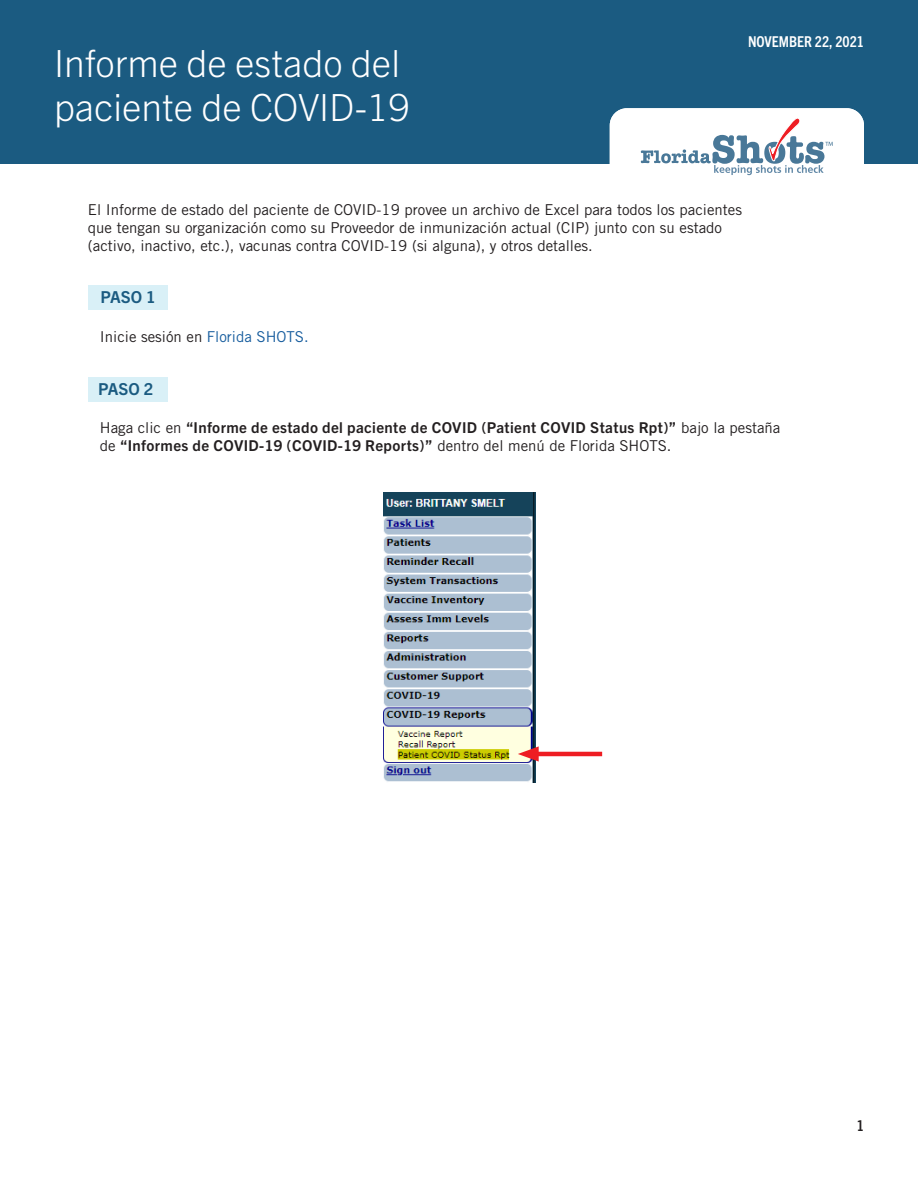
<style>
.page{position:relative;width:918px;height:1188px;background:#fff}
.page>*{position:absolute;margin:0;border:0;box-sizing:border-box;transform-origin:0 0}
.t1{font:300 37.5px/43.5px "Trade Gothic Next LT Pro";color:#fff}
.t2{font:700 16.5px "Trade Gothic Next LT Pro";color:#1b5b81}
.t3{font:15px/18px "Trade Gothic";color:#231f20}
.t4{font:700 15px/18px "Trade Gothic Next LT Pro";letter-spacing:.025em;color:#231f20}
.t5{font:700 condensed 15px "Trade Gothic Next LT Pro";color:#fff}
.t6{font:700 condensed 15px "Trade Gothic Next LT Pro";color:#231f20}
.s1{color:#175d9e}
.s2{font-family:"Trade Gothic";font-weight:400}
</style>
<div class="page">
<div style="left:0;top:0;width:918px;height:164px;background:#1b5b81"></div>
<div style="left:88px;top:285px;width:79px;height:24px;background:#d9f0f7"></div>
<div style="left:88px;top:377px;width:79px;height:24px;background:#d9f0f7"></div>
<div style="left:610px;top:108px;width:254px;height:82px;background:#fff;border-radius:17px"></div>
<svg style="left:641px;top:118px;width:192px;height:57px"></svg>
<img style="left:383px;top:492px;width:153px;height:290px">
<hr style="left:530px;top:752px;width:72px;height:4px;background:#ee1d23">
<svg style="left:518px;top:746px;width:21px;height:16px"></svg>
<h1 class="t1" style="left:54px;top:39px;width:357px">Informe de estado del paciente de COVID-19</h1>
<p class="t5" style="left:748px;top:32px;width:117px">NOVEMBER 22, 2021</p>
<p class="t3" style="left:88px;top:200px;width:656px">El Informe de estado del paciente de COVID-19 provee un archivo de Excel para todos los pacientes que tengan su organización como su Proveedor de inmunización actual (CIP) junto con su estado (activo, inactivo, etc.), vacunas contra COVID-19 (si alguna), y otros detalles.</p>
<h2 class="t2" style="left:101px;top:286px;width:56px">PASO 1</h2>
<p class="t3" style="left:100px;top:328px;width:210px">Inicie sesión en <span class="s1">Florida SHOTS.</span></p>
<h2 class="t2" style="left:98px;top:378px;width:56px">PASO 2</h2>
<p class="t4" style="left:100px;top:418px;width:682px"><span class="s2">Haga clic en</span> “Informe de estado del paciente de COVID (Patient COVID Status Rpt)” <span class="s2">bajo la pestaña de</span> “Informes de COVID-19 (COVID-19 Reports)” <span class="s2">dentro del menú de Florida SHOTS.</span></p>
<p class="t6" style="left:857px;top:1115px;width:9px">1</p>
</div>
